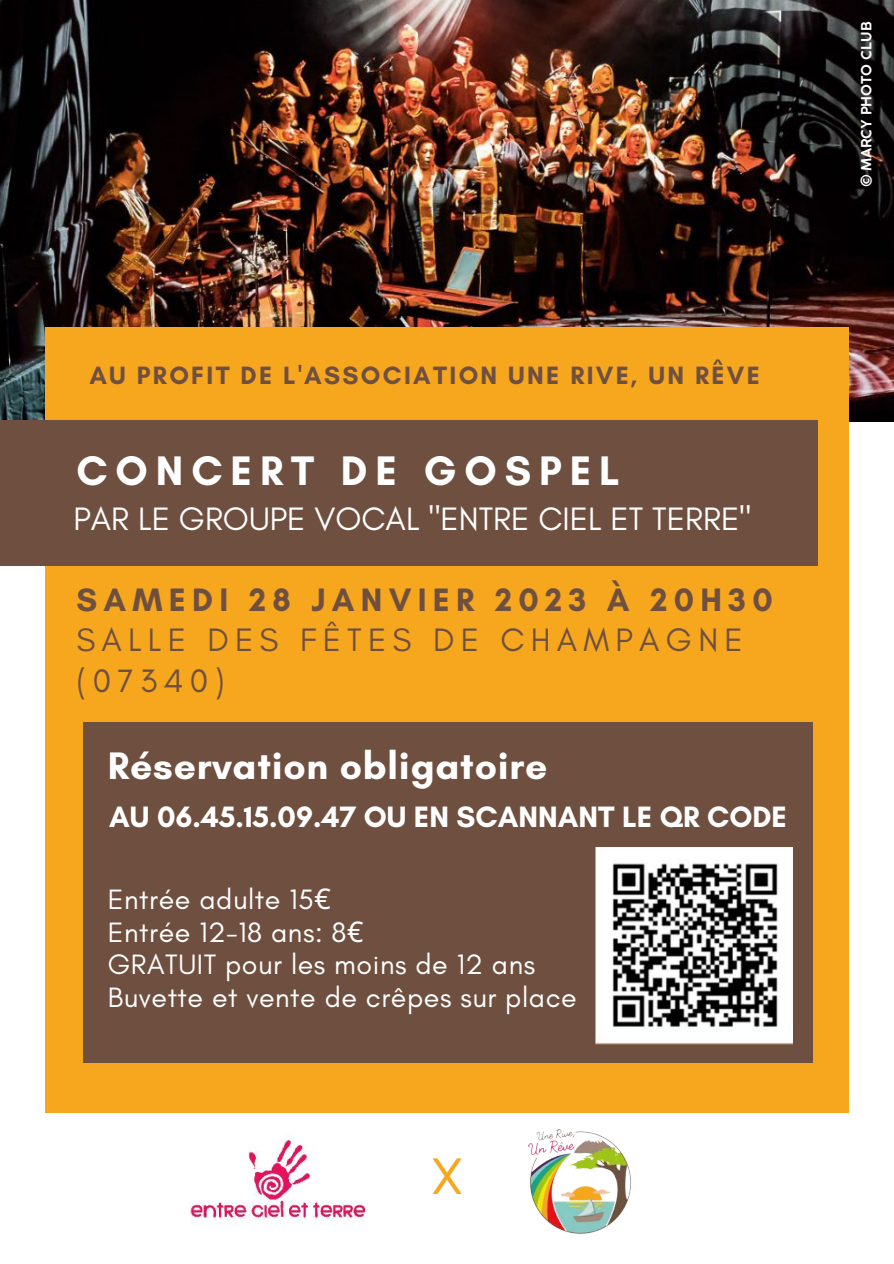
<style>
.page{position:relative;width:894px;height:1264px;background:#fff}
.page>*{position:absolute;margin:0;border:0;box-sizing:border-box;transform-origin:0 0}
.t1{font:48px "Coco Gothic";color:#f7a71e}
.t2{font:700 42px "Glacial Indifference";letter-spacing:.19em;color:#fff}
.t3{font:700 39px "Glacial Indifference";letter-spacing:.02em;color:#fff}
.t4{font:33px "Glacial Indifference";color:#fff}
.t5{font:33px/40.5px "Glacial Indifference";letter-spacing:.19em;color:#6f5040}
.t6{font:700 33px "Glacial Indifference";letter-spacing:.19em;color:#6f5040}
.t7{font:700 30px "Glacial Indifference";color:#fff}
.t8{font:28.5px/32.7px "Glacial Indifference";letter-spacing:.02em;color:#fff}
.t9{font:700 25.5px "Glacial Indifference";letter-spacing:.09em;color:#6f5040}
.t10{font:700 13.95px "Coco Gothic";letter-spacing:-.005em;color:#fff}
.s1{font-family:"Noto Sans"}
</style>
<div class="page">
<img style="left:0;top:0;width:893px;height:421px">
<div style="left:45px;top:328px;width:803px;height:784px;background:#f7a71e"></div>
<div style="left:0;top:420px;width:817px;height:145px;background:#6f5040"></div>
<div style="left:84px;top:722px;width:728px;height:340px;background:#6f5040"></div>
<img style="left:595px;top:847px;width:196px;height:197px">
<img style="left:528px;top:1129px;width:104px;height:105px">
<img style="left:190px;top:1133px;width:177px;height:93px">
<p class="t9" style="left:89px;top:360px;width:671px">AU PROFIT DE L'ASSOCIATION UNE RIVE, UN RÊVE</p>
<h2 class="t2" style="left:76px;top:445px;width:545px">CONCERT DE GOSPEL</h2>
<p class="t4" style="left:73px;top:499px;width:679px">PAR LE GROUPE VOCAL "ENTRE CIEL ET TERRE"</p>
<p class="t6" style="left:76px;top:579px;width:697px">SAMEDI 28 JANVIER 2023 À 20H30</p>
<p class="t5" style="left:76px;top:619px;width:667px">SALLE DES FÊTES DE CHAMPAGNE (07340)</p>
<h3 class="t3" style="left:108px;top:741px;width:441px">Réservation obligatoire</h3>
<p class="t7" style="left:109px;top:798px;width:679px">AU 06.45.15.09.47 OU EN SCANNANT LE QR CODE</p>
<p class="t8" style="left:108px;top:882px;width:470px">Entrée adulte 15<span class="s1">€<br></span>Entrée 12-18 ans: 8<span class="s1">€<br></span>GRATUIT pour les moins de 12 ans<br>Buvette et vente de crêpes sur place</p>
<h1 class="t1" style="left:431px;top:1158px;width:34px">X</h1>
<p class="t10" style="left:860px;top:187px;width:166px;rotate:-90deg">© MARCY PHOTO CLUB</p>
</div>
